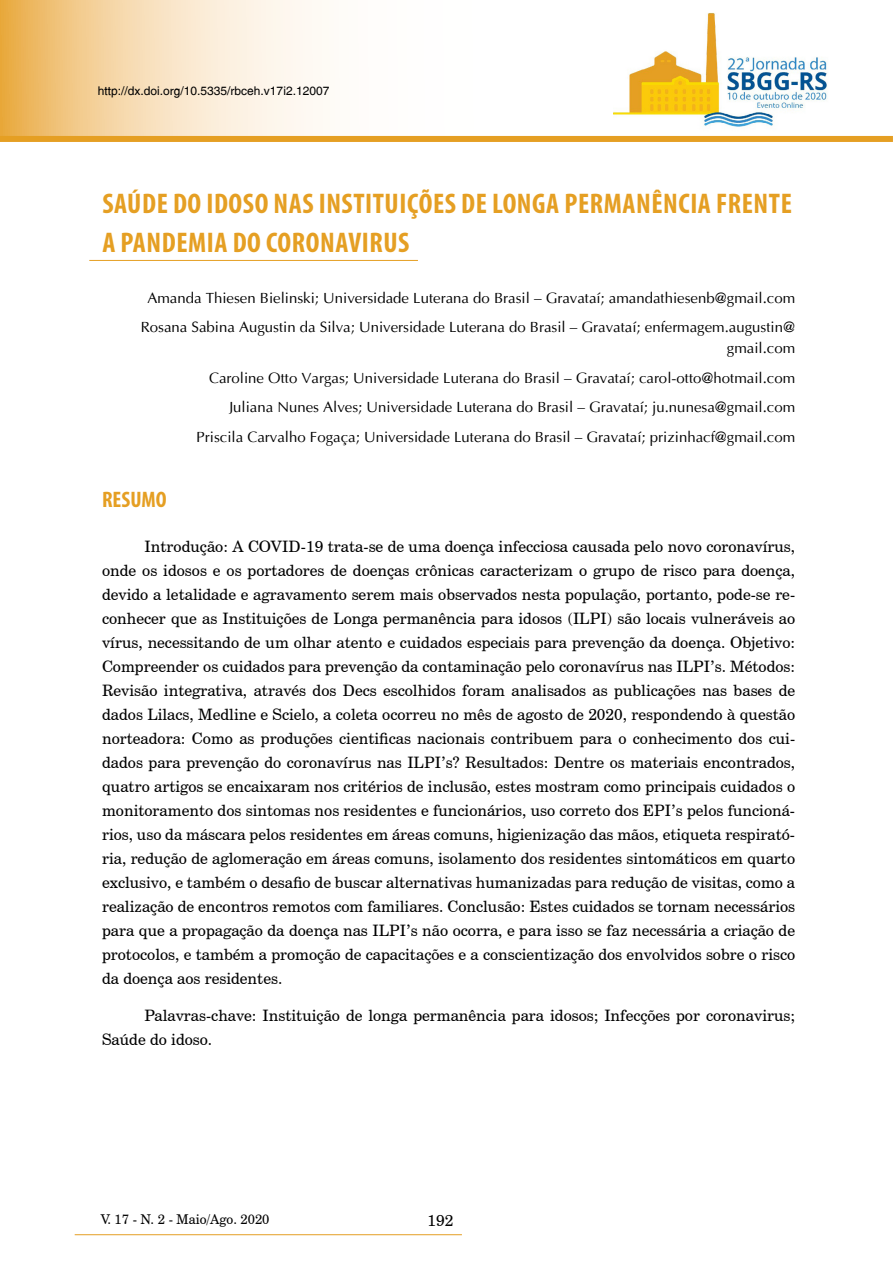
<style>
.page{position:relative;width:893px;height:1263px;background:#fff}
.page>*{position:absolute;margin:0;border:0;box-sizing:border-box;transform-origin:0 0}
.t1{font:700 condensed 28.5px/39px "Myriad Pro";letter-spacing:.02em;color:#e59f23}
.t2{font:700 condensed 22.5px "Myriad Pro";color:#e59f23}
.t3{font:15.75px/24px "Century Schoolbook BT";color:#000;text-align:justify}
.t4{font:15px/29.5px "Ottawa Plain";color:#000;text-align:center}
.t5{font:13.5px "Century Schoolbook BT";color:#000}
.t6{font:12px "Switzerland Plain";color:#000}
</style>
<div class="page">
<svg style="left:0;top:0;width:474px;height:136px"></svg>
<img style="left:613px;top:12px;width:215px;height:115px">
<hr style="left:75px;top:1234px;width:387px;height:1px;background:#e59f23">
<div style="left:0;top:136px;width:893px;height:6px;background:#e59f23"></div>
<hr style="left:89px;top:260px;width:329px;height:1px;background:#e59f23">
<p class="t6" style="left:98px;top:84px;width:233px">http://dx.doi.org/10.5335/rbceh.v17i2.12007</p>
<h1 class="t1" style="left:102px;top:183px;width:691px">SAÚDE DO IDOSO NAS INSTITUIÇÕES DE LONGA PERMANÊNCIA FRENTE<br>A PANDEMIA DO CORONAVIRUS</h1>
<p class="t4" style="left:141px;top:283px;width:656px">Amanda Thiesen Bielinski; Universidade Luterana do Brasil – Gravataí; amandathiesenb@gmail.com<br>Rosana Sabina Augustin da Silva; Universidade Luterana do Brasil – Gravataí; enfermagem.augustin@</p>
<p class="t4" style="left:197px;top:333px;width:600px;text-align:right">gmail.com<br>Caroline Otto Vargas; Universidade Luterana do Brasil – Gravataí; carol-otto@hotmail.com Juliana Nunes Alves; Universidade Luterana do Brasil – Gravataí; ju.nunesa@gmail.com Priscila Carvalho Fogaça; Universidade Luterana do Brasil – Gravataí; prizinhacf@gmail.com</p>
<h2 class="t2" style="left:102px;top:485px;width:66px">RESUMO</h2>
<p class="t3" style="left:102px;top:534px;width:695px;text-indent:43px">Introdução: A COVID-19 trata-se de uma doença infecciosa causada pelo novo coronavírus, onde os idosos e os portadores de doenças crônicas caracterizam o grupo de risco para doença, devido a letalidade e agravamento serem mais observados nesta população, portanto, pode-se re&shy;conhecer que as Instituições de Longa permanência para idosos (ILPI) são locais vulneráveis ao vírus, necessitando de um olhar atento e cuidados especiais para prevenção da doença. Objetivo:<br>Compreender os cuidados para prevenção da contaminação pelo coronavírus nas ILPI’s. Métodos:<br>Revisão integrativa, através dos Decs escolhidos foram analisados as publicações nas bases de dados Lilacs, Medline e Scielo, a coleta ocorreu no mês de agosto de 2020, respondendo à questão norteadora: Como as produções cientificas nacionais contribuem para o conhecimento dos cui&shy;dados para prevenção do coronavírus nas ILPI’s? Resultados: Dentre os materiais encontrados, quatro artigos se encaixaram nos critérios de inclusão, estes mostram como principais cuidados o monitoramento dos sintomas nos residentes e funcionários, uso correto dos EPI’s pelos funcioná&shy;rios, uso da máscara pelos residentes em áreas comuns, higienização das mãos, etiqueta respirató&shy;ria, redução de aglomeração em áreas comuns, isolamento dos residentes sintomáticos em quarto exclusivo, e também o desafio de buscar alternativas humanizadas para redução de visitas, como a realização de encontros remotos com familiares. Conclusão: Estes cuidados se tornam necessários para que a propagação da doença nas ILPI’s não ocorra, e para isso se faz necessária a criação de protocolos, e também a promoção de capacitações e a conscientização dos envolvidos sobre o risco da doença aos residentes.</p>
<p class="t3" style="left:102px;top:1003px;width:695px;text-indent:43px">Palavras-chave: Instituição de longa permanência para idosos; Infecções por coronavirus;<br>Saúde do idoso.</p>
<p class="t5" style="left:101px;top:1210px;width:170px">V. 17 - N. 2 - Maio/Ago. 2020</p>
<p class="t3" style="left:428px;top:1208px;width:27px">192</p>
</div>
